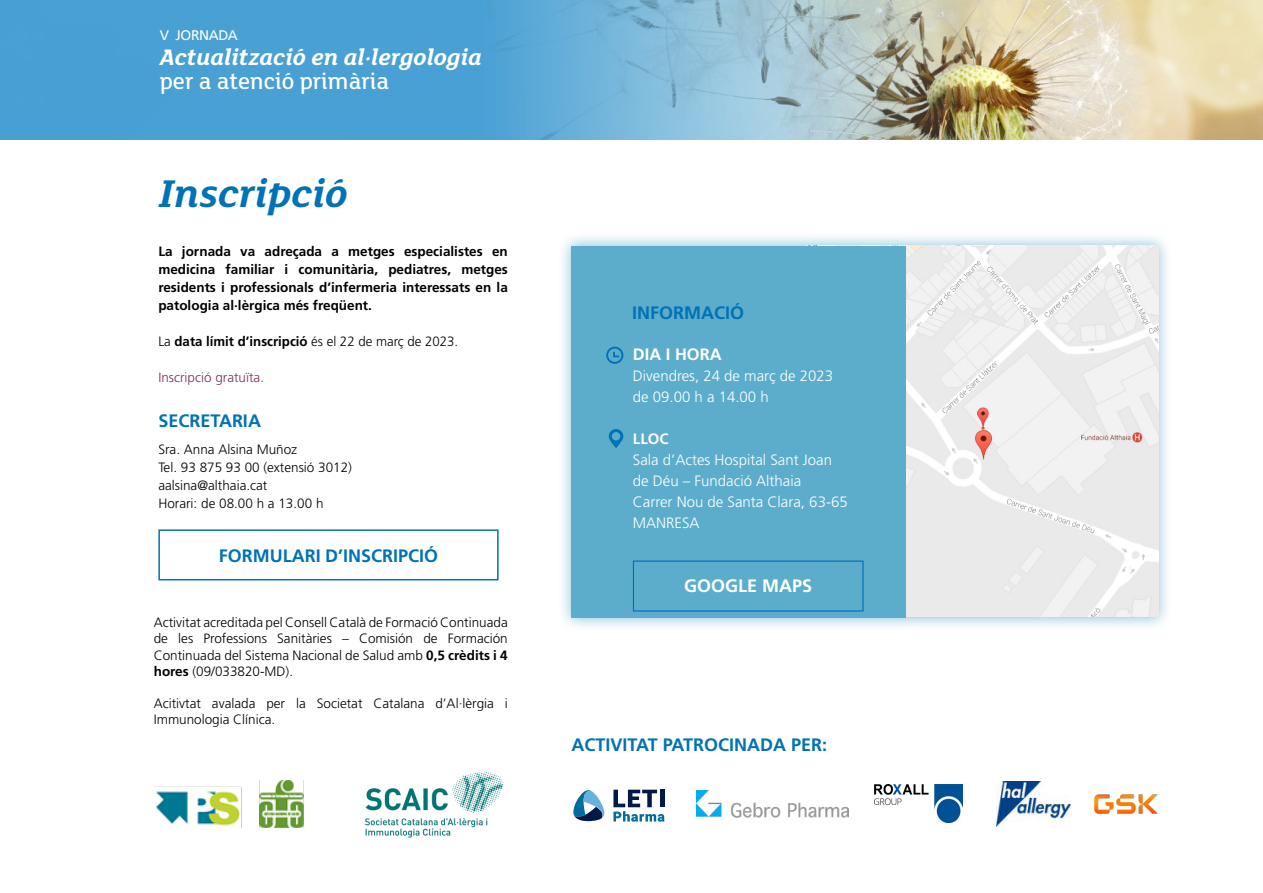
<style>
.page{position:relative;width:1263px;height:893px;background:#fff}
.page>*{position:absolute;margin:0;border:0;box-sizing:border-box;transform-origin:0 0}
.t1{font:italic 700 42px "FS Lola";color:#0072b6}
.t2{font:italic 700 24.45px "FS Lola";color:#fff}
.t3{font:500 24.45px "FS Lola";color:#fff}
.t4{font:700 18px "Frutiger LT Std";color:#0072b6}
.t5{font:700 18px "Frutiger LT Std";color:#fff}
.t6{font:700 16.5px "Frutiger LT Std";color:#fff}
.t7{font:300 15px/21px "Frutiger LT Std";color:#fff}
.t8{font:700 15px "Frutiger LT Std";color:#fff}
.t9{font:13.95px "Frutiger LT Std";letter-spacing:-.025em;color:#fff}
.t10{font:300 13.5px/16.2px "Frutiger LT Std";color:#000}
.t11{font:700 13.5px/18px "Frutiger LT Std";color:#000;text-align:justify}
.t12{font:300 13.5px "Frutiger LT Std";color:#7e2e5e}
.s1{font-weight:700}
</style>
<div class="page">
<div style="left:557px;top:231px;width:615px;height:401px;background:#5cadcc;opacity:.75"></div>
<img style="left:906px;top:246px;width:252px;height:371px">
<div style="left:572px;top:246px;width:334px;height:371px;background:#5cadcc"></div>
<svg style="left:606px;top:347px;width:17px;height:17px"></svg>
<svg style="left:609px;top:429px;width:14px;height:19px"></svg>
<img style="left:971px;top:427px;width:25px;height:37px">
<div style="left:633px;top:560px;width:230px;height:52px;border:1px solid #0072b6"></div>
<img style="left:0;top:0;width:1263px;height:140px">
<div style="left:158px;top:529px;width:341px;height:51px;border:2px solid #0072b6"></div>
<img style="left:154px;top:780px;width:150px;height:48px">
<svg style="left:573px;top:790px;width:32px;height:31px"></svg>
<svg style="left:613px;top:790px;width:51px;height:32px"></svg>
<img style="left:364px;top:771px;width:140px;height:67px">
<img style="left:874px;top:785px;width:89px;height:38px">
<img style="left:697px;top:791px;width:151px;height:26px">
<img style="left:997px;top:781px;width:74px;height:45px">
<img style="left:1094px;top:794px;width:64px;height:20px">
<p class="t9" style="left:160px;top:27px;width:80px">V JORNADA</p>
<h2 class="t2" style="left:160px;top:40px;width:324px">Actualització en al·lergologia</h2>
<h2 class="t3" style="left:160px;top:65px;width:231px">per a atenció primària</h2>
<h1 class="t1" style="left:158px;top:164px;width:191px">Inscripció</h1>
<p class="t11" style="left:158px;top:242px;width:351px">La jornada va adreçada a metges especialistes en medicina familiar i comunitària, pediatres, metges residents i professionals d’infermeria interessats en la patologia al·lèrgica més freqüent.</p>
<p class="t10" style="left:158px;top:333px;width:301px">La <span class="s1">data límit d’inscripció</span> és el 22 de març de 2023.</p>
<p class="t12" style="left:158px;top:370px;width:107px">Inscripció gratuïta.</p>
<h3 class="t4" style="left:158px;top:410px;width:104px">SECRETARIA</h3>
<p class="t10" style="left:158px;top:441px;width:195px;line-height:18px">Sra. Anna Alsina Muñoz<br>Tel. 93 875 93 00 (extensió 3012) aalsina@althaia.cat<br>Horari: de 08.00 h a 13.00 h</p>
<h3 class="t4" style="left:219px;top:545px;width:221px">FORMULARI D’INSCRIPCIÓ</h3>
<p class="t10" style="left:154px;top:615px;width:355px;text-align:justify">Activitat acreditada pel Consell Català de Formació Continuada de les Professions Sanitàries – Comisión de Formación Continuada del Sistema Nacional de Salud amb <span class="s1">0,5 crèdits i 4 hores</span> (09/033820-MD).</p>
<p class="t10" style="left:154px;top:696px;width:356px">Acitivtat avalada per la Societat Catalana d’Al·lèrgia i<br>Immunologia Clínica.</p>
<h3 class="t4" style="left:632px;top:302px;width:113px">INFORMACIÓ</h3>
<p class="t6" style="left:633px;top:345px;width:90px">DIA I HORA</p>
<p class="t7" style="left:633px;top:366px;width:202px">Divendres, 24 de març de 2023 de 09.00 h a 14.00 h</p>
<p class="t8" style="left:633px;top:430px;width:37px">LLOC</p>
<p class="t7" style="left:633px;top:450px;width:216px">Sala d’Actes Hospital Sant Joan de Déu – Fundació Althaia<br>Carrer Nou de Santa Clara, 63-65<br>MANRESA</p>
<h3 class="t5" style="left:684px;top:575px;width:130px">GOOGLE MAPS</h3>
<h3 class="t4" style="left:572px;top:734px;width:257px">ACTIVITAT PATROCINADA PER:</h3>
</div>
